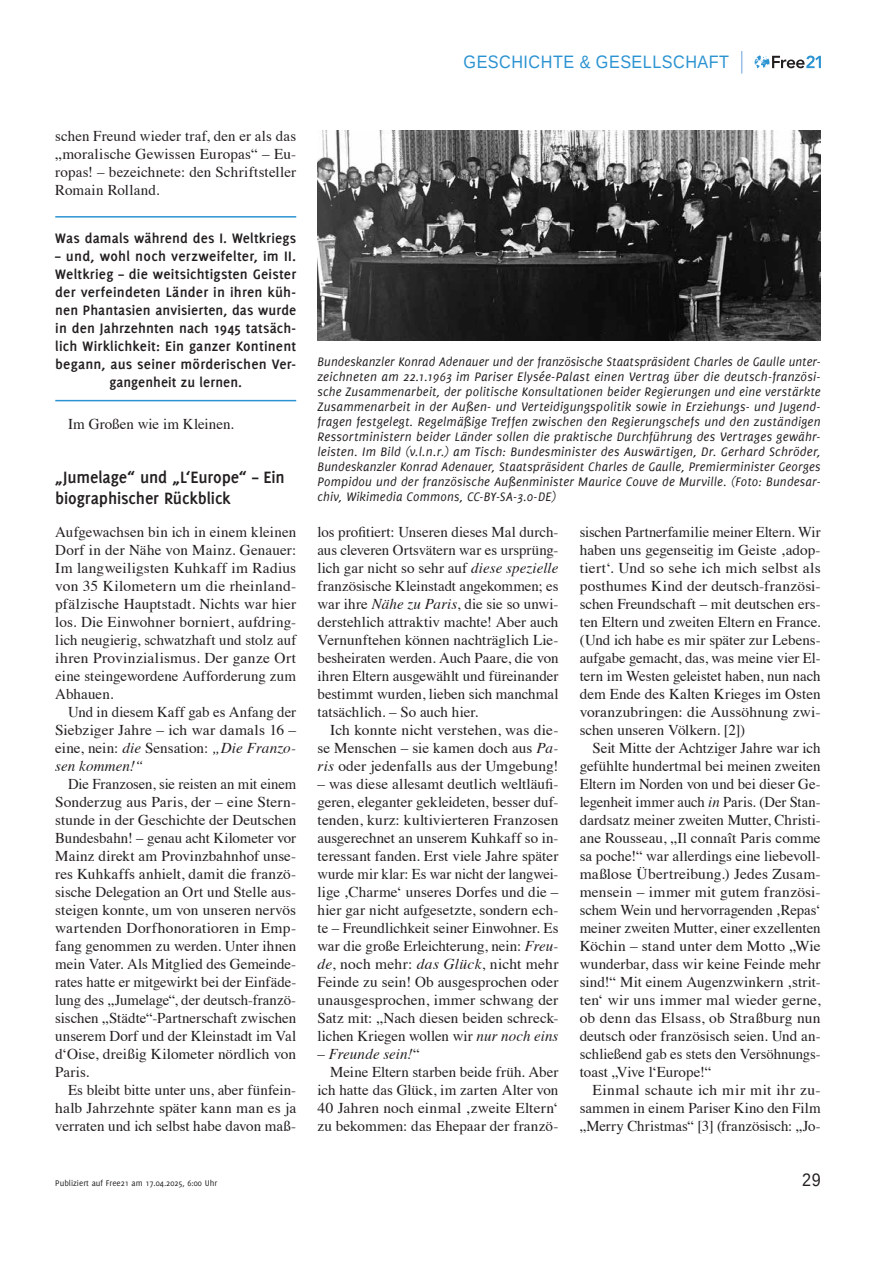
<style>
.page{position:relative;width:893px;height:1263px;background:#fff}
.page>*{position:absolute;margin:0;border:0;box-sizing:border-box;transform-origin:0 0}
.t1{font:700 18px/21px "Delicious";letter-spacing:-.005em;color:#231f20}
.t2{font:18px "Liberation Sans";color:#2b93d1;scale:.9 1}
.t3{font:18px "Liberation Sans";color:#231f20;scale:.9 1}
.t4{font:15px/18px "Times";letter-spacing:.005em;color:#231f20;text-align:justify}
.t5{font:700 15px/18px "Delicious";letter-spacing:.01em;color:#231f20;text-align:center}
.t6{font:italic 15px "Times";letter-spacing:.005em;color:#231f20}
.t7{font:italic 13.5px/15px "Delicious";letter-spacing:.015em;color:#231f20;text-align:justify}
.t8{font:9px "Delicious";color:#231f20}
.s1{font-style:italic}
.s2{font-style:normal}
</style>
<div class="page">
<svg style="left:755px;top:55px;width:66px;height:13px"></svg>
<svg style="left:741px;top:51px;width:1px;height:23px"></svg>
<hr style="left:55px;top:216px;width:241px;height:2px;background:#2b93d1">
<hr style="left:55px;top:400px;width:241px;height:1px;background:#2b93d1">
<img style="left:317px;top:130px;width:504px;height:210px">
<p class="t2" style="left:464px;top:51px;width:28px">GESCHICHTE</p>
<p class="t2" style="left:580px;top:51px;width:46px">&amp; GESELLSCHAFT</p>
<p class="t4" style="left:55px;top:126px;width:242px">schen Freund wieder traf, den er als das „moralische Gewissen Europas“ – Eu&shy;ropas! – bezeichnete: den Schriftsteller Romain Rolland.</p>
<p class="t5" style="left:55px;top:229px;width:242px">Was damals während des I. Weltkriegs</p>
<p class="t5" style="left:55px;top:247px;width:242px">– und, wohl noch verzweifelter, im II.<br>Weltkrieg – die weitsichtigsten Geister der verfeindeten Länder in ihren küh&shy;nen Phantasien anvisierten, das wurde in den Jahrzehnten nach 1945 tatsäch&shy;lich Wirklichkeit: Ein ganzer Kontinent begann, aus seiner mörderischen Ver&shy;gangenheit zu lernen.</p>
<p class="t4" style="left:68px;top:414px;width:167px">Im Großen wie im Kleinen.</p>
<p class="t1" style="left:55px;top:467px;width:231px">„Jumelage“ und „L‘Europe“ – Ein biographischer Rückblick</p>
<p class="t4" style="left:55px;top:522px;width:242px">Aufgewachsen bin ich in einem kleinen Dorf in der Nähe von Mainz. Genauer:<br>Im langweiligsten Kuhkaff im Radius von 35 Kilometern um die rheinland&shy;pfälzische Hauptstadt. Nichts war hier los. Die Einwohner borniert, aufdring&shy;lich neugierig, schwatzhaft und stolz auf ihren Provinzialismus. Der ganze Ort eine steingewordene Aufforderung zum Abhauen.</p>
<p class="t4" style="left:55px;top:702px;width:242px;text-indent:13px">Und in diesem Kaff gab es Anfang der Siebziger Jahre – ich war damals 16 – eine, nein: <span class="s1">die</span> Sensation: <span class="s1">„Die Franzo&shy;sen kommen!“</span></p>
<p class="t4" style="left:55px;top:774px;width:242px;text-indent:13px">Die Franzosen, sie reisten an mit einem Sonderzug aus Paris, der – eine Stern&shy;stunde in der Geschichte der Deutschen Bundesbahn! – genau acht Kilometer vor Mainz direkt am Provinzbahnhof unse&shy;res Kuhkaffs anhielt, damit die franzö&shy;sische Delegation an Ort und Stelle aus&shy;steigen konnte, um von unseren nervös wartenden Dorfhonoratioren in Emp&shy;fang genommen zu werden. Unter ihnen mein Vater. Als Mitglied des Gemeinde&shy;rates hatte er mitgewirkt bei der Einfäde&shy;lung des „Jumelage“, der deutsch-franzö&shy;sischen „Städte“-Partnerschaft zwischen unserem Dorf und der Kleinstadt im Val d‘Oise, dreißig Kilometer nördlich von Paris.</p>
<p class="t4" style="left:55px;top:1080px;width:242px;text-indent:13px">Es bleibt bitte unter uns, aber fünfein&shy;halb Jahrzehnte später kann man es ja verraten und ich selbst habe davon maß-</p>
<p class="t7" style="left:317px;top:354px;width:505px">Bundeskanzler Konrad Adenauer und der französische Staatspräsident Charles de Gaulle unter&shy;zeichneten am 22.1.1963 im Pariser Elysée-Palast einen Vertrag über die deutsch-französi&shy;sche Zusammenarbeit, der politische Konsultationen beider Regierungen und eine verstärkte Zusammenarbeit in der Außen- und Verteidigungspolitik sowie in Erziehungs- und Jugend&shy;fragen festgelegt. Regelmäßige Treffen zwischen den Regierungschefs und den zuständigen Ressortministern beider Länder sollen die praktische Durchführung des Vertrages gewähr&shy;leisten. Im Bild (v.l.n.r.) am Tisch: Bundesminister des Auswärtigen, Dr. Gerhard Schröder, Bundeskanzler Konrad Adenauer, Staatspräsident Charles de Gaulle, Premierminister Georges Pompidou und der französische Außenminister Maurice Couve de Murville. (Foto: Bundesar&shy;chiv, Wikimedia Commons, CC-BY-SA-3.0-DE)</p>
<p class="t4" style="left:317px;top:522px;width:242px">los profitiert: Unseren dieses Mal durch&shy;aus cleveren Ortsvätern war es ursprüng&shy;lich gar nicht so sehr auf <span class="s1">diese spezielle </span>französische Kleinstadt angekommen; es war ihre <span class="s1">Nähe zu Paris</span>, die sie so unwi&shy;derstehlich attraktiv machte! Aber auch Vernunftehen können nachträglich Lie&shy;besheiraten werden. Auch Paare, die von ihren Eltern ausgewählt und füreinander bestimmt wurden, lieben sich manchmal tatsächlich. – So auch hier.</p>
<p class="t4" style="left:317px;top:720px;width:242px;text-indent:13px">Ich konnte nicht verstehen, was die&shy;se Menschen – sie kamen doch aus <span class="s1">Pa&shy;ris</span> oder jedenfalls aus der Umgebung!</p>
<p class="t4" style="left:317px;top:774px;width:242px">– was diese allesamt deutlich weltläufi&shy;geren, eleganter gekleideten, besser duf&shy;tenden, kurz: kultivierteren Franzosen ausgerechnet an unserem Kuhkaff so in&shy;teressant fanden. Erst viele Jahre später wurde mir klar: Es war nicht der langwei&shy;lige ‚Charme‘ unseres Dorfes und die – hier gar nicht aufgesetzte, sondern ech&shy;te – Freundlichkeit seiner Einwohner. Es war die große Erleichterung, nein: <span class="s1">Freu&shy;de</span>, noch mehr: <span class="s1">das Glück</span>, nicht mehr Feinde zu sein! Ob ausgesprochen oder unausgesprochen, immer schwang der Satz mit: „Nach diesen beiden schreck&shy;lichen Kriegen wollen wir <span class="s1">nur noch eins</span></p>
<p class="t6" style="left:317px;top:1041px;width:104px">– Freunde sein!<span class="s2">“</span></p>
<p class="t4" style="left:330px;top:1062px;width:230px">Meine Eltern starben beide früh. Aber</p>
<p class="t4" style="left:317px;top:1080px;width:242px">ich hatte das Glück, im zarten Alter von</p>
<p class="t4" style="left:317px;top:1098px;width:242px">40 Jahren noch einmal ‚zweite Eltern‘</p>
<p class="t4" style="left:317px;top:1116px;width:242px">zu bekommen: das Ehepaar der franzö-</p>
<p class="t4" style="left:580px;top:522px;width:242px">sischen Partnerfamilie meiner Eltern. Wir haben uns gegenseitig im Geiste ‚adop&shy;tiert‘. Und so sehe ich mich selbst als posthumes Kind der deutsch-französi&shy;schen Freundschaft – mit deutschen ers&shy;ten Eltern und zweiten Eltern en France. (Und ich habe es mir später zur Lebens&shy;aufgabe gemacht, das, was meine vier El&shy;tern im Westen geleistet haben, nun nach dem Ende des Kalten Krieges im Osten voranzubringen: die Aussöhnung zwi&shy;schen unseren Völkern. [2])</p>
<p class="t4" style="left:580px;top:738px;width:242px;text-indent:13px">Seit Mitte der Achtziger Jahre war ich gefühlte hundertmal bei meinen zweiten Eltern im Norden von und bei dieser Ge&shy;legenheit immer auch <span class="s1">in</span> Paris. (Der Stan&shy;dardsatz meiner zweiten Mutter, Christi&shy;ane Rousseau, „Il connaît Paris comme sa poche!“ war allerdings eine liebevoll&shy;maßlose Übertreibung.) Jedes Zusam&shy;mensein – immer mit gutem französi&shy;schem Wein und hervorragenden ‚Repas‘ meiner zweiten Mutter, einer exzellenten Köchin – stand unter dem Motto „Wie wunderbar, dass wir keine Feinde mehr sind!“ Mit einem Augenzwinkern ‚strit&shy;ten‘ wir uns immer mal wieder gerne, ob denn das Elsass, ob Straßburg nun deutsch oder französisch seien. Und an&shy;schließend gab es stets den Versöhnungs&shy;toast „Vive l‘Europe!“</p>
<p class="t4" style="left:580px;top:1080px;width:242px;text-indent:13px">Einmal schaute ich mir mit ihr zu&shy;sammen in einem Pariser Kino den Film „Merry Christmas“ [3] (französisch: „Jo-</p>
<p class="t8" style="left:55px;top:1177px;width:163px">Publiziert auf Free21 am 17.04.2025, 6:00 Uhr</p>
<p class="t3" style="left:802px;top:1168px;width:22px">29</p>
</div>
